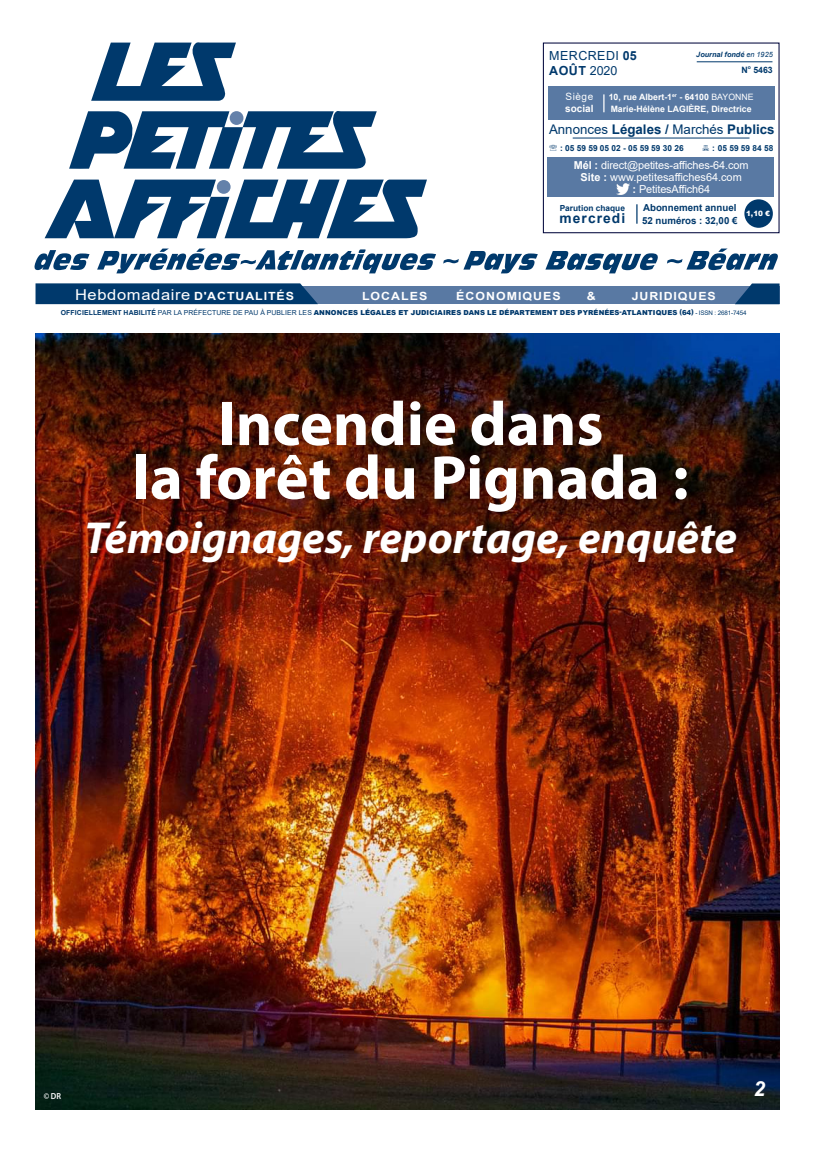
<style>
.page{position:relative;width:815px;height:1150px;background:#fff}
.page>*{position:absolute;margin:0;border:0;box-sizing:border-box;transform-origin:0 0}
.t1{font:700 62.5px/53.8px "Myriad Pro";color:#fff;text-align:center}
.t2{font:italic 700 45px "Myriad Pro";color:#fff}
.t3{font:italic 700 20.75px "Arial";color:#fff}
.t4{font:15px "Arial";letter-spacing:.04em;color:#fff;scale:1.1 1}
.t5{font:700 13.75px "Arial";letter-spacing:.08em;color:#00396c}
.t6{font:13.25px "Arial";color:#00396c}
.t7{font:12.5px/15px "Arial";letter-spacing:.035em;color:#00396c}
.t8{font:700 11.25px "Arial";letter-spacing:.085em;color:#fff;scale:1.1 1}
.t9{font:10.88px "Arial";letter-spacing:-.01em;color:#fff}
.t10{font:700 10px/12px "Arial";color:#fff}
.t11{font:700 9.75px/12.5px "Arial";color:#00396c}
.t12{font:700 8.75px "Arial";color:#fff}
.t13{font:700 8.75px "Arial";color:#00396c}
.credit_photo{font:600 8.75px "Myriad Pro";color:#fff;scale:.93 1}
.t14{font:700 8.38px "Arial";color:#00396c}
.t15{font:italic 700 7.25px "Arial";color:#00396c}
.t16{font:900 7.25px "Arial";color:#fff}
.t17{font:900 6.88px "Arial";letter-spacing:.015em;color:#00396c}
.s1{font-weight:700}
.s2{font-weight:400}
.s3{font-weight:700;font-size:11.25px}
.s4{font-weight:400;font-size:6.25px}
</style>
<div class="page">
<svg style="left:91px;top:42px;width:145px;height:59px"></svg>
<svg style="left:45px;top:179px;width:382px;height:59px"></svg>
<svg style="left:69px;top:111px;width:308px;height:58px"></svg>
<div style="left:230px;top:111px;width:13px;height:14px;background:#6481aa;border-radius:50%"></div>
<div style="left:217px;top:180px;width:14px;height:14px;background:#6481aa;border-radius:50%"></div>
<svg style="left:34px;top:250px;width:56px;height:20px"></svg>
<svg style="left:545px;top:251px;width:113px;height:22px"></svg>
<svg style="left:667px;top:249px;width:111px;height:21px"></svg>
<svg style="left:443px;top:251px;width:95px;height:22px"></svg>
<svg style="left:97px;top:249px;width:339px;height:24px"></svg>
<div style="left:291px;top:286px;width:489px;height:18px;background:#5979a3"></div>
<svg style="left:36px;top:283px;width:282px;height:21px;background:#083f71"></svg>
<svg style="left:735px;top:283px;width:45px;height:21px"></svg>
<div style="left:543px;top:43px;width:237px;height:190px;border:1px solid #00063b"></div>
<div style="left:547px;top:157px;width:227px;height:39px;background:#5979a3"></div>
<div style="left:548px;top:86px;width:227px;height:34px;background:#5979a3"></div>
<div style="left:744px;top:199px;width:29px;height:29px;background:#00396c;border-radius:50%"></div>
<hr style="left:636px;top:204px;width:2px;height:20px;background:#00396c">
<hr style="left:697px;top:62px;width:75px;height:1px;background:#00396c">
<hr style="left:573px;top:138px;width:176px;height:1px;background:#00396c">
<svg style="left:603px;top:94px;width:2px;height:18px"></svg>
<svg style="left:617px;top:184px;width:13px;height:10px"></svg>
<img style="left:35px;top:333px;width:745px;height:776px">
<p class="t7" style="left:549px;top:48px;width:89px">MERCREDI <span class="s1">05<br>AOÛT</span> 2020</p>
<p class="t12" style="left:609px;top:91px;width:146px">10, rue Albert-1<sup>er</sup> - 64100 <span class="s2">BAYONNE</span></p>
<p class="t12" style="left:611px;top:103px;width:143px">Marie-Hélène LAGIÈRE, Directrice</p>
<p class="t15" style="left:696px;top:49px;width:78px">Journal fondé <span class="s2">en 1925</span></p>
<p class="t13" style="left:741px;top:64px;width:33px">N<sup>o</sup> 5463</p>
<p class="t10" style="left:565px;top:91px;width:30px"><span class="s2">Siège </span>social</p>
<p class="t6" style="left:549px;top:120px;width:227px">Annonces <span class="s1">Légales /</span> Marchés <span class="s1">Publics</span></p>
<p class="t14" style="left:560px;top:142px;width:125px">: 05 59 59 05 02 - 05 59 59 30 26</p>
<p class="t14" style="left:712px;top:142px;width:63px">: 05 59 59 84 58</p>
<p class="t9" style="left:574px;top:158px;width:176px"><span class="s1">Mél :</span> direct@petites-affiches-64.com</p>
<p class="t9" style="left:581px;top:169px;width:163px"><span class="s1">Site :</span> www.petitesaffiches64.com</p>
<p class="t9" style="left:633px;top:181px;width:79px"><span class="s1">:</span> PetitesAffich64</p>
<p class="t14" style="left:560px;top:202px;width:67px">Parution chaque</p>
<p class="t5" style="left:559px;top:209px;width:67px">mercredi</p>
<p class="t11" style="left:642px;top:202px;width:97px">Abonnement annuel<br>52 numéros : 32,00 €</p>
<p class="t16" style="left:746px;top:208px;width:25px">1,10 €</p>
<p class="t4" style="left:75px;top:285px;width:201px">Hebdomadaire <span class="s3">D'ACTUALITÉS</span></p>
<p class="t8" style="left:362px;top:288px;width:61px">LOCALES</p>
<p class="t8" style="left:456px;top:288px;width:97px">ÉCONOMIQUES</p>
<p class="t8" style="left:587px;top:288px;width:10px">&amp;</p>
<p class="t8" style="left:632px;top:288px;width:78px">JURIDIQUES</p>
<p class="t17" style="left:61px;top:307px;width:687px"><span class="s1">OFFICIELLEMENT HABILITÉ</span> <span class="s2">PAR LA PRÉFECTURE DE PAU À PUBLIER LES</span> ANNONCES LÉGALES ET JUDICIAIRES DANS LE DÉPARTEMENT DES PYRÉNÉES-ATLANTIQUES (64) <span class="s4">- ISSN : 2681-7454</span></p>
<p class="t1" style="left:133px;top:395px;width:557px">Incendie dans<br>la forêt du Pignada :</p>
<p class="t2" style="left:84px;top:508px;width:654px">Témoignages, reportage, enquête</p>
<p class="credit_photo" style="left:44px;top:1090px;width:20px">© DR</p>
<p class="t3" style="left:753px;top:1074px;width:13px">2</p>
</div>
